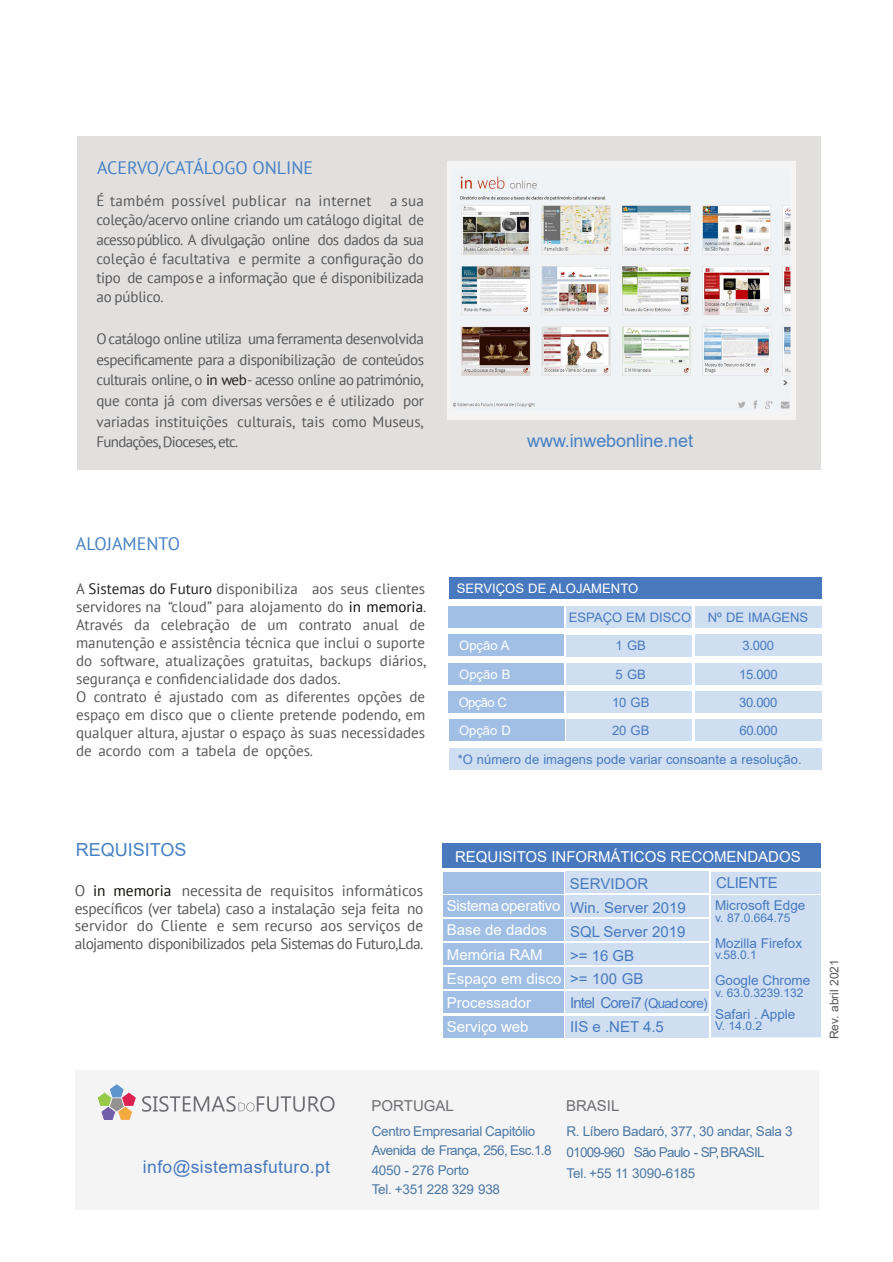
<style>
.page{position:relative;width:893px;height:1262px;background:#fff}
.page>*{position:absolute;margin:0;border:0;box-sizing:border-box;transform-origin:0 0}
.t1{font:18px "PT Sans";color:#4781c3}
.t2{font:18px "Arial";letter-spacing:-.005em;color:#4781c3}
.t3{font:17.55px "Arial";letter-spacing:.02em;color:#4879be}
.t4{font:15.3px/17.9px "PT Sans";letter-spacing:-.04em;color:#57585a;text-align:justify}
.t5{font:15px/18px "PT Sans";color:#57585a;text-align:justify}
.t6{font:15px/24.3px "Arial";color:#fff}
.t7{font:15px/23.9px "Arial";color:#4879be}
.t8{font:15px "Arial";color:#6d6e71}
.t9{font:15px "Arial";letter-spacing:-.02em;color:#4879be}
.t10{font:13.5px/19.5px "Arial";letter-spacing:-.025em;color:#4d78a4}
.t11{font:13.5px "Arial";color:#4879be}
.t12{font:13.05px "Arial";color:#4879be}
.t13{font:13.05px "Arial";color:#fff}
.t14{font:13.05px/27.9px "Arial";letter-spacing:-.02em;color:#4879be}
.t15{font:12px "Arial";color:#4879be}
.t16{font:12px "Arial";color:#57585a}
.s1{color:#231f20}
.s2{color:#0f0e0b}
.s3{font-size:13.5px}
</style>
<div class="page">
<div style="left:77px;top:137px;width:743px;height:333px;background:#e1e0df"></div>
<div style="left:447px;top:161px;width:348px;height:259px;background:#f4f4f5"></div>
<img style="left:453px;top:174px;width:336px;height:234px">
<div style="left:694px;top:635px;width:127px;height:21px;background:#cfdff1"></div>
<div style="left:694px;top:663px;width:127px;height:22px;background:#cfdff1"></div>
<div style="left:694px;top:691px;width:127px;height:21px;background:#cfdff1"></div>
<div style="left:694px;top:720px;width:127px;height:21px;background:#cfdff1"></div>
<div style="left:449px;top:748px;width:372px;height:22px;background:#cfdff1"></div>
<div style="left:566px;top:720px;width:126px;height:21px;background:#cfdff1"></div>
<div style="left:449px;top:720px;width:115px;height:21px;background:#a1bfe4"></div>
<div style="left:566px;top:606px;width:126px;height:21px;background:#cfdff1"></div>
<div style="left:566px;top:635px;width:126px;height:21px;background:#cfdff1"></div>
<div style="left:566px;top:691px;width:126px;height:21px;background:#cfdff1"></div>
<div style="left:694px;top:606px;width:127px;height:21px;background:#cfdff1"></div>
<div style="left:448px;top:606px;width:116px;height:21px;background:#a1bfe4"></div>
<div style="left:448px;top:634px;width:116px;height:22px;background:#a1bfe4"></div>
<div style="left:566px;top:663px;width:126px;height:22px;background:#cfdff1"></div>
<div style="left:448px;top:663px;width:116px;height:22px;background:#a1bfe4"></div>
<div style="left:448px;top:691px;width:116px;height:21px;background:#a1bfe4"></div>
<div style="left:448px;top:577px;width:373px;height:22px;background:#4879be"></div>
<div style="left:75px;top:1069px;width:744px;height:141px;background:#f4f4f5"></div>
<svg style="left:142px;top:1096px;width:192px;height:15px"></svg>
<svg style="left:98px;top:1084px;width:37px;height:35px"></svg>
<div style="left:443px;top:843px;width:378px;height:25px;background:#4879be"></div>
<div style="left:563px;top:872px;width:146px;height:21px;background:#cfdff1"></div>
<div style="left:443px;top:872px;width:120px;height:21px;background:#a1bfe4"></div>
<div style="left:711px;top:872px;width:109px;height:21px;background:#cfdff1"></div>
<svg style="left:443px;top:895px;width:266px;height:142px;background:#d4e2f2"></svg>
<div style="left:443px;top:896px;width:120px;height:21px;background:#a1bfe4"></div>
<div style="left:711px;top:895px;width:109px;height:142px;background:#cfdff1"></div>
<div style="left:443px;top:919px;width:120px;height:22px;background:#a1bfe4"></div>
<div style="left:443px;top:943px;width:120px;height:22px;background:#a1bfe4"></div>
<div style="left:443px;top:967px;width:120px;height:21px;background:#a1bfe4"></div>
<div style="left:443px;top:991px;width:120px;height:21px;background:#a1bfe4"></div>
<div style="left:443px;top:1016px;width:120px;height:21px;background:#a1bfe4"></div>
<p class="t1" style="left:97px;top:160px;width:217px">ACERVO/CATÁLOGO ONLINE</p>
<p class="t5" style="left:96px;top:192px;width:329px;line-height:19.2px">É também possível publicar na internet a sua coleção/acervo online criando um catálogo digital de acessopúblico. A divulgação online dos dados da sua coleção é facultativa e permite a configuração do tipo de campose a informação que é disponibilizada ao público.</p>
<p class="t5" style="left:96px;top:329px;width:329px;line-height:20.7px">O catálogo online utiliza uma ferramenta desenvolvida especificamente para a disponibilização de conteúdos culturais online, o <span class="s1">in web</span>- acesso online ao património, que conta já com diversas versões e é utilizado por variadas instituições culturais, tais como Museus, Fundações,Dioceses,etc.</p>
<p class="t2" style="left:527px;top:434px;width:167px">www.inwebonline.net</p>
<p class="t1" style="left:76px;top:536px;width:106px">ALOJAMENTO</p>
<p class="t5" style="left:76px;top:581px;width:352px;text-align:left">A <span class="s1">Sistemas do Futuro</span> disponibiliza aos seus clientes servidores na “cloud” para alojamento do <span class="s2">in memoria</span>.<br>Através da celebração de um contrato anual de manutenção e assistência técnica que inclui o suporte do software, atualizações gratuitas, backups diários, segurança e confidencialidade dos dados.<br>O contrato é ajustado com as diferentes opções de espaço em disco que o cliente pretende podendo, em qualquer altura, ajustar o espaço às suas necessidades de acordo com a tabela de opções.</p>
<p class="t13" style="left:456px;top:583px;width:183px">SERVIÇOS DE ALOJAMENTO</p>
<p class="t12" style="left:569px;top:612px;width:124px">ESPAÇO EM DISCO</p>
<p class="t12" style="left:708px;top:612px;width:102px">Nº DE IMAGENS</p>
<p class="t13" style="left:459px;top:640px;width:52px">Opção A</p>
<p class="t12" style="left:615px;top:641px;width:32px">1 GB</p>
<p class="t12" style="left:742px;top:641px;width:33px">3.000</p>
<p class="t13" style="left:459px;top:669px;width:53px">Opção B</p>
<p class="t13" style="left:459px;top:697px;width:50px">Opção C</p>
<p class="t13" style="left:459px;top:725px;width:53px">Opção D</p>
<p class="t12" style="left:615px;top:669px;width:32px">5 GB</p>
<p class="t14" style="left:739px;top:662px;width:40px">15.000<br>30.000</p>
<p class="t12" style="left:612px;top:725px;width:39px">20 GB</p>
<p class="t12" style="left:739px;top:726px;width:40px">60.000</p>
<p class="t12" style="left:612px;top:697px;width:39px">10 GB</p>
<p class="t12" style="left:458px;top:755px;width:345px">*O número de imagens pode variar consoante a resolução.</p>
<p class="t2" style="left:76px;top:843px;width:112px">REQUISITOS</p>
<p class="t4" style="left:75px;top:882px;width:350px">O <span class="s2">in memoria</span> necessita de requisitos informáticos específicos (ver tabela) caso a instalação seja feita no servidor do Cliente e sem recurso aos serviços de alojamento disponibilizados pela Sistemas do Futuro,Lda.</p>
<p class="t6" style="left:455px;top:845px;width:347px">REQUISITOS INFORMÁTICOS RECOMENDADOS</p>
<p class="t6" style="left:447px;top:895px;width:116px">Sistema operativo<br>Base de dados<br>Memória RAM<br>Espaço em disco<br>Processador<br>Serviço web</p>
<p class="t7" style="left:569px;top:873px;width:80px">SERVIDOR</p>
<p class="t7" style="left:570px;top:897px;width:139px">Win. Server 2019<br>SQL Server 2019<br>&gt;= 16 GB<br>&gt;= 100 GB<br>Intel Corei7 <span class="s3">(Quadcore)<br></span>IIS e .NET 4.5</p>
<p class="t9" style="left:716px;top:877px;width:63px">CLIENTE</p>
<p class="t11" style="left:715px;top:900px;width:92px">Microsoft Edge</p>
<p class="t15" style="left:715px;top:913px;width:77px">v. 87.0.664.75</p>
<p class="t11" style="left:715px;top:938px;width:89px">Mozilla Firefox</p>
<p class="t15" style="left:715px;top:950px;width:43px">v.58.0.1</p>
<p class="t11" style="left:715px;top:975px;width:97px">Google Chrome</p>
<p class="t15" style="left:715px;top:988px;width:90px">v. 63.0.3239.132</p>
<p class="t11" style="left:715px;top:1009px;width:82px">Safari . Apple</p>
<p class="t15" style="left:715px;top:1021px;width:48px">V. 14.0.2</p>
<p class="t16" style="left:829px;top:1039px;width:82px;rotate:-90deg">Rev. abril 2021</p>
<p class="t3" style="left:143px;top:1160px;width:188px">info@sistemasfuturo.pt</p>
<p class="t8" style="left:371px;top:1100px;width:84px">PORTUGAL</p>
<p class="t8" style="left:566px;top:1100px;width:55px">BRASIL</p>
<p class="t10" style="left:372px;top:1122px;width:181px">Centro Empresarial Capitólio<br>Avenida de França, 256, Esc.1.8<br>4050 - 276 Porto<br>Tel. +351 228 329 938</p>
<p class="t10" style="left:566px;top:1122px;width:228px;line-height:21px">R. Líbero Badaró, 377, 30 andar, Sala 3<br>01009-960 São Paulo - SP, BRASIL<br>Tel. +55 11 3090-6185</p>
</div>
